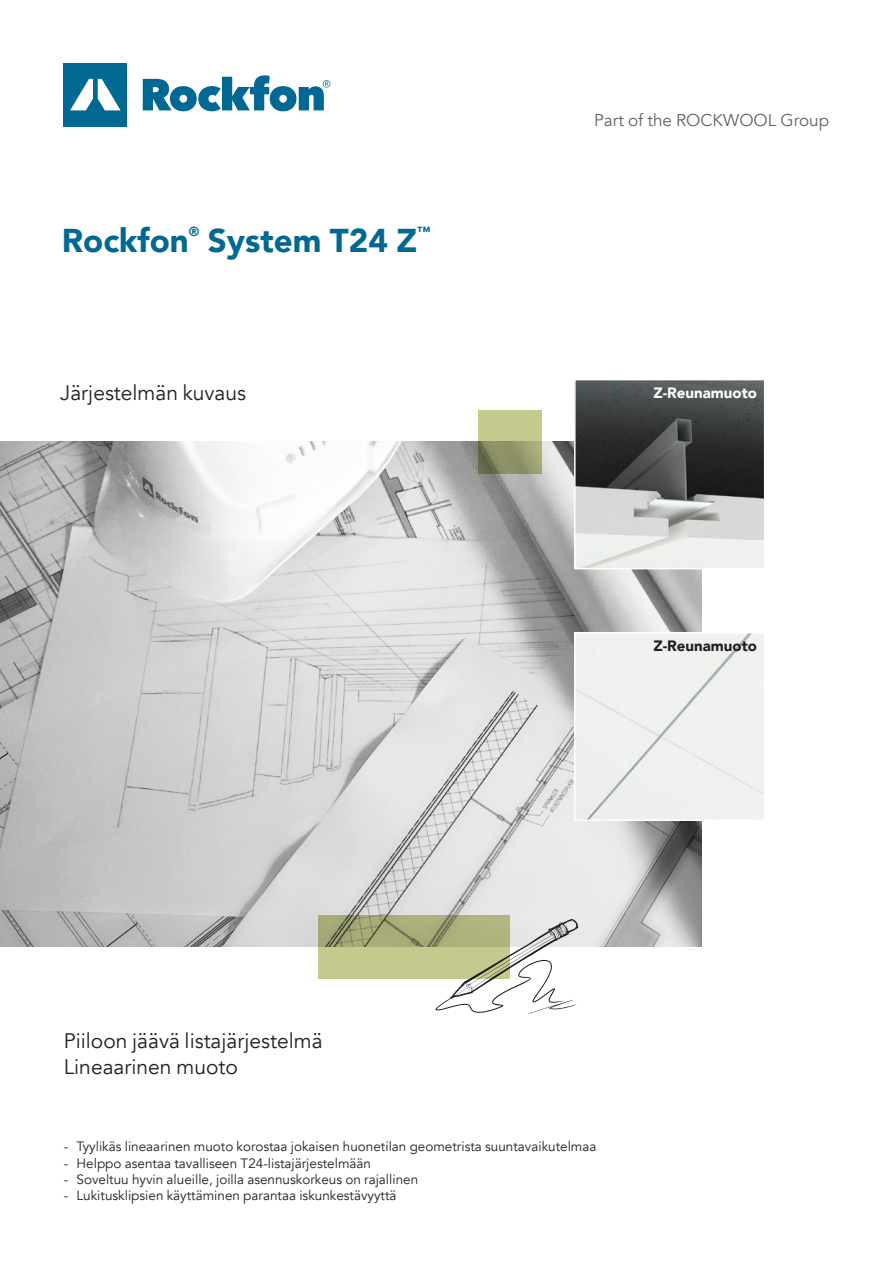
<style>
.page{position:relative;width:893px;height:1263px;background:#fff}
.page>*{position:absolute;margin:0;border:0;box-sizing:border-box;transform-origin:0 0}
.t1{font:900 33px "Avenir";color:#006893}
.t2{font:21px/25.2px "Avenir";color:#231f20}
.t3{font:17.1px "Avenir";color:#636466}
.t4{font:900 15px "Avenir";color:#fff}
.t5{font:900 15px "Avenir";color:#231f20}
.t6{font:13.5px "Avenir";color:#231f20}
.t7{font:900 13.2px "Avenir";color:#006893}
</style>
<div class="page">
<img style="left:0;top:442px;width:702px;height:504px">
<img style="left:577px;top:382px;width:185px;height:184px">
<div style="left:574px;top:379px;width:191px;height:190px;border:2px solid #fff"></div>
<div style="left:577px;top:635px;width:185px;height:183px;background:#f0f2ef"></div>
<div style="left:574px;top:632px;width:191px;height:189px;border:2px solid #fff"></div>
<svg style="left:435px;top:919px;width:143px;height:95px"></svg>
<svg style="left:478px;top:410px;width:64px;height:64px;background:#a6ab78"></svg>
<svg style="left:143px;top:75px;width:187px;height:36px"></svg>
<div style="left:64px;top:63px;width:63px;height:63px;background:#006893"></div>
<svg style="left:70px;top:79px;width:51px;height:31px"></svg>
<svg style="left:319px;top:915px;width:191px;height:63px;background:#b0b57f"></svg>
<h1 class="t1" style="left:62px;top:213px;width:129px">Rockfon</h1>
<p class="t7" style="left:189px;top:220px;width:12px">®</p>
<h1 class="t1" style="left:208px;top:213px;width:211px">System T24 Z</h1>
<p class="t7" style="left:417px;top:220px;width:15px">™</p>
<h2 class="t2" style="left:60px;top:380px;width:187px">Järjestelmän kuvaus</h2>
<h2 class="t2" style="left:64px;top:1029px;width:260px">Piiloon jäävä listajärjestelmä<br>Lineaarinen muoto</h2>
<p class="t3" style="left:594px;top:110px;width:237px">Part of the ROCKWOOL Group</p>
<p class="t4" style="left:653px;top:380px;width:105px">Z-Reunamuoto</p>
<p class="t5" style="left:653px;top:633px;width:105px">Z-Reunamuoto</p>
<p class="t6" style="left:64px;top:1138px;width:534px">- Tyylikäs lineaarinen muoto korostaa jokaisen huonetilan geometrista suuntavaikutelmaa</p>
<p class="t6" style="left:64px;top:1155px;width:309px">- Helppo asentaa tavalliseen T24-listajärjestelmään</p>
<p class="t6" style="left:64px;top:1171px;width:356px">- Soveltuu hyvin alueille, joilla asennuskorkeus on rajallinen</p>
<p class="t6" style="left:64px;top:1187px;width:334px">- Lukitusklipsien käyttäminen parantaa iskunkestävyyttä</p>
</div>
